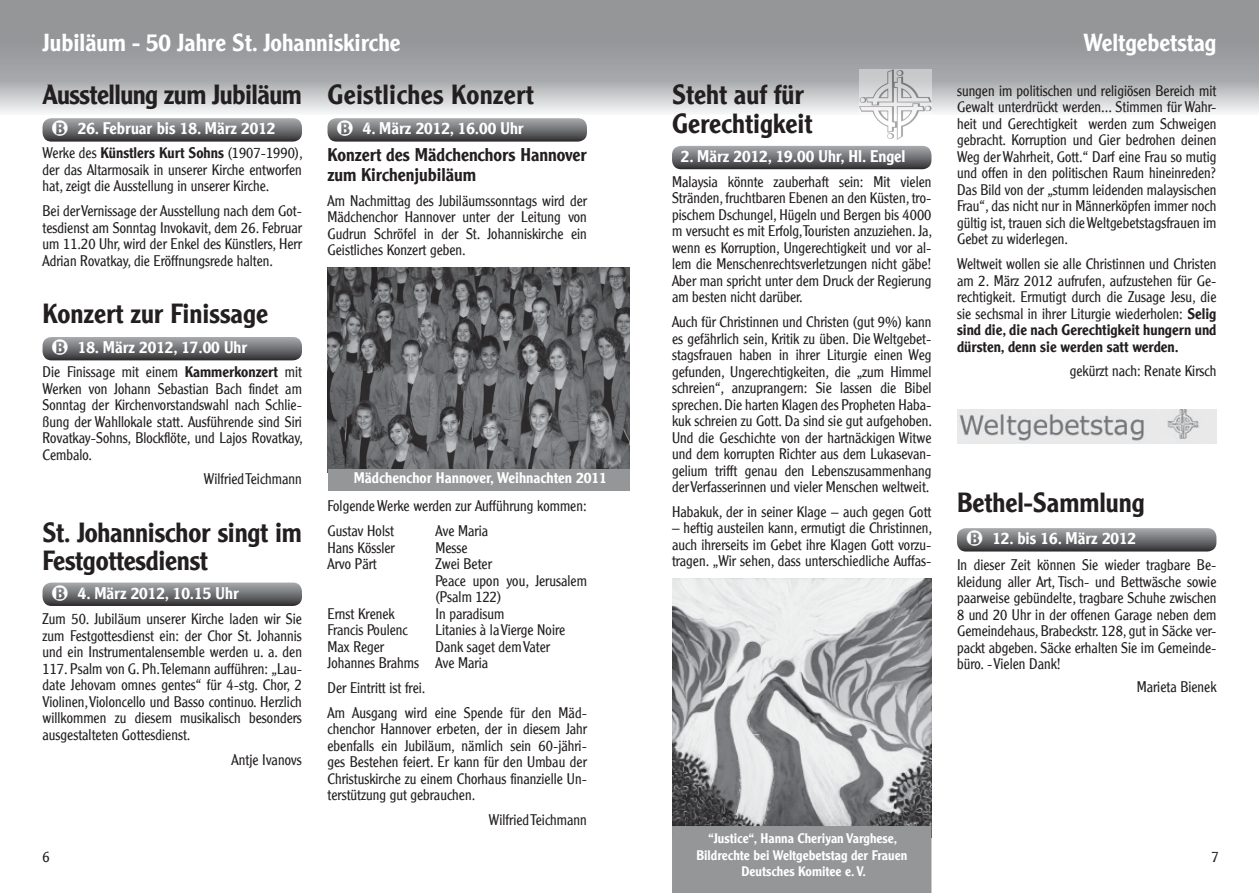
<style>
.page{position:relative;width:1259px;height:893px;background:#fff}
.page>*{position:absolute;margin:0;border:0;box-sizing:border-box;transform-origin:0 0}
.t1{font:500 27px/28.5px "Clearface Gothic LH";color:#231f20}
.t2{font:500 27px "Clearface Gothic LH";letter-spacing:-.02em;color:#231f20}
.t3{font:500 24px "Clearface Gothic LH";color:#fff}
.t4{font:500 18px/19.5px "Clearface Gothic LH";color:#231f20}
.t5{font:500 16.5px "Clearface Gothic LH";color:#fff}
.t6{font:300 15px/16.5px "Clearface Gothic LH";color:#231f20;text-align:justify}
.t7{font:500 15px "Clearface Gothic LH";color:#fff}
.t8{font:500 13.5px/16.5px "Clearface Gothic LH";color:#fff;text-align:center}
.s1{font-weight:500}
</style>
<div class="page">
<svg style="left:0;top:0;width:629px;height:113px;background:#a7a9ab"></svg>
<svg style="left:629px;top:0;width:630px;height:113px;background:#a6a8aa"></svg>
<img style="left:327px;top:268px;width:302px;height:201px">
<div style="left:327px;top:469px;width:302px;height:21px;background:#949698"></div>
<img style="left:672px;top:578px;width:259px;height:248px">
<div style="left:672px;top:826px;width:259px;height:67px;background:#949698"></div>
<img style="left:859px;top:69px;width:72px;height:71px">
<img style="left:957px;top:409px;width:259px;height:35px">
<svg style="left:672px;top:146px;width:259px;height:23px;background:#6f7073"></svg>
<svg style="left:957px;top:528px;width:259px;height:23px;background:#717274"></svg>
<svg style="left:43px;top:583px;width:259px;height:23px;background:#6e6f71"></svg>
<svg style="left:327px;top:118px;width:260px;height:24px;background:#737476"></svg>
<svg style="left:43px;top:337px;width:259px;height:23px;background:#707173"></svg>
<svg style="left:43px;top:118px;width:259px;height:24px;background:#737476"></svg>
<h2 class="t3" style="left:43px;top:28px;width:359px">Jubiläum - 50 Jahre St. Johanniskirche</h2>
<h1 class="t1" style="left:327px;top:80px;width:208px">Geistliches Konzert</h1>
<h1 class="t2" style="left:43px;top:78px;width:261px">Ausstellung zum Jubiläum</h1>
<p class="t6" style="left:43px;top:145px;width:262px">Werke des <span class="s1">Künstlers Kurt Sohns</span> (1907-1990), der das Altarmosaik in unserer Kirche entworfen hat, zeigt die Ausstellung in unserer Kirche.</p>
<p class="t6" style="left:43px;top:203px;width:261px">Bei der Vernissage der Ausstellung nach dem Got&shy;tesdienst am Sonntag Invokavit, dem 26. Februar um 11.20 Uhr, wird der Enkel des Künstlers, Herr Adrian Rovatkay, die Eröffnungsrede halten.</p>
<h1 class="t1" style="left:43px;top:299px;width:227px">Konzert zur Finissage</h1>
<p class="t6" style="left:43px;top:364px;width:262px">Die Finissage mit einem <span class="s1">Kammerkonzert</span> mit Werken von Johann Sebastian Bach findet am Sonntag der Kirchenvorstandswahl nach Schlie&shy;ßung der Wahllokale statt. Ausführende sind Siri Rovatkay-Sohns, Blockflöte, und Lajos Rovatkay, Cembalo.</p>
<p class="t6" style="left:204px;top:471px;width:100px">Wilfried Teichmann</p>
<h1 class="t1" style="left:43px;top:518px;width:261px">St. Johannischor singt im<br>Festgottesdienst</h1>
<p class="t6" style="left:43px;top:611px;width:261px">Zum 50. Jubiläum unserer Kirche laden wir Sie zum Festgottesdienst ein: der Chor St. Johannis und ein Instrumentalensemble werden u. a. den 117. Psalm von G. Ph. Telemann aufführen: „Lau&shy;date Jehovam omnes gentes“ für 4-stg. Chor, 2<br>Violinen, Violoncello und Basso continuo. Herzlich willkommen zu diesem musikalisch besonders ausgestalteten Gottesdienst.</p>
<p class="t6" style="left:232px;top:751px;width:72px">Antje Ivanovs</p>
<p class="t5" style="left:363px;top:118px;width:162px">4. März 2012, 16.00 Uhr</p>
<p class="t5" style="left:78px;top:118px;width:199px">26. Februar bis 18. März 2012</p>
<p class="t4" style="left:327px;top:145px;width:261px">Konzert des Mädchenchors Hannover zum Kirchenjubiläum</p>
<p class="t6" style="left:327px;top:192px;width:261px">Am Nachmittag des Jubiläumssonntags wird der Mädchenchor Hannover unter der Leitung von Gudrun Schröfel in der St. Johanniskirche ein Geistliches Konzert geben.</p>
<p class="t5" style="left:78px;top:337px;width:171px">18. März 2012, 17.00 Uhr</p>
<p class="t7" style="left:354px;top:468px;width:255px">Mädchenchor Hannover, Weihnachten 2011</p>
<p class="t6" style="left:327px;top:494px;width:261px;line-height:24.8px">Folgende Werke werden zur Aufführung kommen:<br>Gustav Holst</p>
<p class="t6" style="left:435px;top:523px;width:54px">Ave Maria</p>
<p class="t6" style="left:327px;top:539px;width:69px">Hans Kössler</p>
<p class="t6" style="left:435px;top:539px;width:34px">Messe</p>
<p class="t6" style="left:327px;top:556px;width:51px">Arvo Pärt</p>
<p class="t6" style="left:435px;top:556px;width:153px;text-align:left">Zwei Beter<br>Peace upon you, Jerusalem (Psalm 122)</p>
<p class="t6" style="left:327px;top:605px;width:69px">Ernst Krenek</p>
<p class="t6" style="left:435px;top:605px;width:70px">In paradisum</p>
<p class="t6" style="left:327px;top:622px;width:82px">Francis Poulenc</p>
<p class="t6" style="left:435px;top:622px;width:131px">Litanies à la Vierge Noire</p>
<p class="t6" style="left:327px;top:638px;width:58px">Max Reger</p>
<p class="t5" style="left:78px;top:582px;width:162px">4. März 2012, 10.15 Uhr</p>
<p class="t6" style="left:327px;top:638px;width:224px;text-indent:108px">Dank saget dem Vater<br>Johannes Brahms Ave Maria</p>
<p class="t6" style="left:327px;top:675px;width:261px;line-height:24.8px">Der Eintritt ist frei.<br>Am Ausgang wird eine Spende für den Mäd-</p>
<p class="t6" style="left:327px;top:721px;width:261px">chenchor Hannover erbeten, der in diesem Jahr ebenfalls ein Jubiläum, nämlich sein 60-jähri&shy;ges Bestehen feiert. Er kann für den Umbau der Christuskirche zu einem Chorhaus finanzielle Un&shy;terstützung gut gebrauchen.</p>
<p class="t6" style="left:489px;top:812px;width:100px">Wilfried Teichmann</p>
<h1 class="t1" style="left:672px;top:80px;width:142px">Steht auf für<br>Gerechtigkeit</h1>
<p class="t6" style="left:672px;top:173px;width:262px">Malaysia könnte zauberhaft sein: Mit vielen Stränden, fruchtbaren Ebenen an den Küsten, tro&shy;pischem Dschungel, Hügeln und Bergen bis 4000 m versucht es mit Erfolg, Touristen anzuziehen. Ja, wenn es Korruption, Ungerechtigkeit und vor al&shy;lem die Menschenrechtsverletzungen nicht gäbe!<br>Aber man spricht unter dem Druck der Regierung am besten nicht darüber.</p>
<p class="t6" style="left:672px;top:314px;width:262px">Auch für Christinnen und Christen (gut 9%) kann es gefährlich sein, Kritik zu üben. Die Weltgebet&shy;stagsfrauen haben in ihrer Liturgie einen Weg gefunden, Ungerechtigkeiten, die „zum Himmel schreien“, anzuprangern: Sie lassen die Bibel sprechen. Die harten Klagen des Propheten Haba&shy;kuk schreien zu Gott. Da sind sie gut aufgehoben.<br>Und die Geschichte von der hartnäckigen Witwe und dem korrupten Richter aus dem Lukasevan&shy;gelium trifft genau den Lebenszusammenhang der Verfasserinnen und vieler Menschen weltweit.</p>
<p class="t6" style="left:672px;top:503px;width:261px">Habakuk, der in seiner Klage – auch gegen Gott</p>
<p class="t6" style="left:672px;top:520px;width:262px">– heftig austeilen kann, ermutigt die Christinnen, auch ihrerseits im Gebet ihre Klagen Gott vorzu&shy;tragen. „Wir sehen, dass unterschiedliche Auffas-</p>
<p class="t5" style="left:681px;top:146px;width:226px">2. März 2012, 19.00 Uhr, Hl. Engel</p>
<h2 class="t3" style="left:1083px;top:28px;width:135px">Weltgebetstag</h2>
<p class="t6" style="left:957px;top:82px;width:261px">sungen im politischen und religiösen Bereich mit Gewalt unterdrückt werden... Stimmen für Wahr&shy;heit und Gerechtigkeit werden zum Schweigen gebracht. Korruption und Gier bedrohen deinen Weg der Wahrheit, Gott.“ Darf eine Frau so mutig und offen in den politischen Raum hineinreden?<br>Das Bild von der „stumm leidenden malaysischen Frau“, das nicht nur in Männerköpfen immer noch gültig ist, trauen sich die Weltgebetstagsfrauen im Gebet zu widerlegen.</p>
<p class="t6" style="left:957px;top:255px;width:261px">Weltweit wollen sie alle Christinnen und Christen am 2. März 2012 aufrufen, aufzustehen für Ge&shy;rechtigkeit. Ermutigt durch die Zusage Jesu, die sie sechsmal in ihrer Liturgie wiederholen: <span class="s1">Selig sind die, die nach Gerechtigkeit hungern und dürsten, denn sie werden satt werden.</span></p>
<p class="t6" style="left:1069px;top:363px;width:148px">gekürzt nach: Renate Kirsch</p>
<h1 class="t1" style="left:957px;top:488px;width:189px">Bethel-Sammlung</h1>
<p class="t5" style="left:992px;top:528px;width:145px">12. bis 16. März 2012</p>
<p class="t6" style="left:957px;top:557px;width:261px">In dieser Zeit können Sie wieder tragbare Be&shy;kleidung aller Art, Tisch- und Bettwäsche sowie paarweise gebündelte, tragbare Schuhe zwischen 8 und 20 Uhr in der offenen Garage neben dem Gemeindehaus, Brabeckstr. 128, gut in Säcke ver&shy;packt abgeben. Säcke erhalten Sie im Gemeinde&shy;büro. - Vielen Dank!</p>
<p class="t6" style="left:1136px;top:679px;width:81px">Marieta Bienek</p>
<p class="t8" style="left:696px;top:830px;width:212px">“Justice“, Hanna Cheriyan Varghese,<br>Bildrechte bei Weltgebetstag der Frauen<br>Deutsches Komitee e. V.</p>
<p class="t6" style="left:43px;top:848px;width:9px">6</p>
<p class="t6" style="left:1211px;top:848px;width:9px">7</p>
</div>
